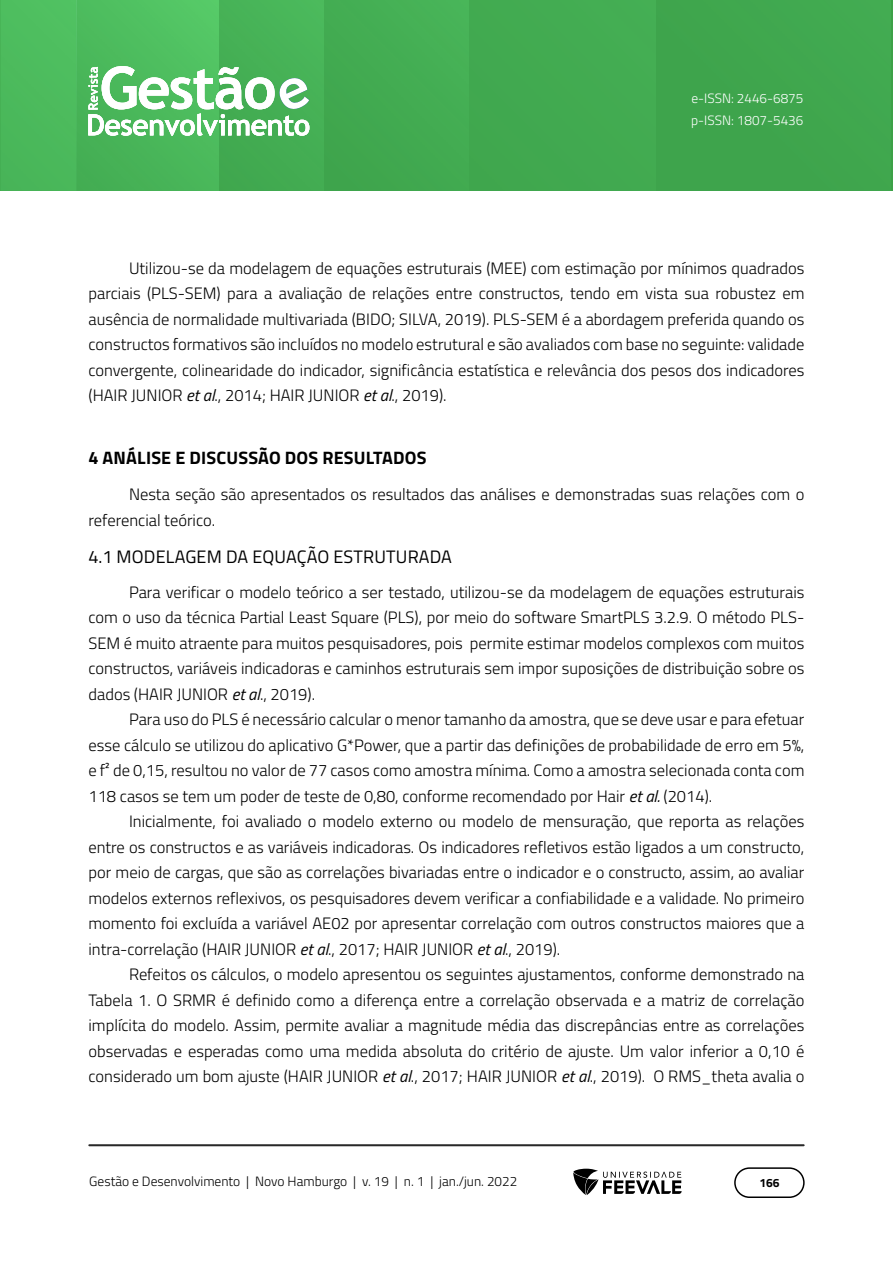
<style>
.page{position:relative;width:893px;height:1263px;background:#fff}
.page>*{position:absolute;margin:0;border:0;box-sizing:border-box;transform-origin:0 0}
.TÍTULO_1_1{font:18px "Titillium Web";letter-spacing:.01em;color:#000}
.TITULO_1{font:700 18px "Titillium Web";letter-spacing:.01em;color:#000}
.Corpo_de_texto{font:300 16.5px/25.5px "Titillium Web";color:#000;text-align:justify}
.t1{font:300 13.5px "Titillium Web";color:#000}
.t2{font:300 13.5px/22.5px "Titillium Web";color:#fff}
.t3{font:700 12px "Titillium Web";color:#000}
.s1{font-weight:400;font-style:italic}
</style>
<div class="page">
<img style="left:0;top:0;width:890px;height:191px">
<hr style="left:219px;top:0;width:1px;height:191px;background:#43ae53">
<img style="left:76px;top:0;width:1px;height:191px">
<hr style="left:657px;top:0;width:1px;height:191px;background:#3ea44c">
<hr style="left:89px;top:1144px;width:715px;height:2px;background:#282828">
<div style="left:734px;top:1167px;width:71px;height:31px;border:2px solid #000;border-radius:15px"></div>
<svg style="left:573px;top:1169px;width:109px;height:26px"></svg>
<svg style="left:88px;top:66px;width:221px;height:70px"></svg>
<p class="t2" style="left:691px;top:86px;width:114px">e-ISSN: 2446-6875 p-ISSN: 1807-5436</p>
<p class="Corpo_de_texto" style="left:88px;top:254px;width:717px;text-indent:40px">Utilizou-se da modelagem de equações estruturais (MEE) com estimação por mínimos quadrados parciais (PLS-SEM) para a avaliação de relações entre constructos, tendo em vista sua robustez em ausência de normalidade multivariada (BIDO; SILVA, 2019). PLS-SEM é a abordagem preferida quando os constructos formativos são incluídos no modelo estrutural e são avaliados com base no seguinte: validade convergente, colinearidade do indicador, significância estatística e relevância dos pesos dos indicadores (HAIR JUNIOR <span class="s1">et al</span>., 2014; HAIR JUNIOR <span class="s1">et al</span>., 2019).</p>
<p class="TITULO_1" style="left:88px;top:444px;width:340px">4 ANÁLISE E DISCUSSÃO DOS RESULTADOS</p>
<p class="Corpo_de_texto" style="left:88px;top:481px;width:717px;text-indent:40px">Nesta seção são apresentados os resultados das análises e demonstradas suas relações com o referencial teórico.</p>
<p class="TÍTULO_1_1" style="left:88px;top:544px;width:365px">4.1 MODELAGEM DA EQUAÇÃO ESTRUTURADA</p>
<p class="Corpo_de_texto" style="left:88px;top:578px;width:717px;text-indent:40px">Para verificar o modelo teórico a ser testado, utilizou-se da modelagem de equações estruturais com o uso da técnica Partial Least Square (PLS), por meio do software SmartPLS 3.2.9. O método PLS-SEM é muito atraente para muitos pesquisadores, pois permite estimar modelos complexos com muitos constructos, variáveis indicadoras e caminhos estruturais sem impor suposições de distribuição sobre os dados (HAIR JUNIOR <span class="s1">et al</span>., 2019).</p>
<p class="Corpo_de_texto" style="left:88px;top:706px;width:717px;text-indent:40px">Para uso do PLS é necessário calcular o menor tamanho da amostra, que se deve usar e para efetuar esse cálculo se utilizou do aplicativo G*Power, que a partir das definições de probabilidade de erro em 5%, e f² de 0,15, resultou no valor de 77 casos como amostra mínima. Como a amostra selecionada conta com 118 casos se tem um poder de teste de 0,80, conforme recomendado por Hair <span class="s1">et al.</span> (2014).</p>
<p class="Corpo_de_texto" style="left:88px;top:808px;width:717px;text-indent:40px">Inicialmente, foi avaliado o modelo externo ou modelo de mensuração, que reporta as relações entre os constructos e as variáveis indicadoras. Os indicadores refletivos estão ligados a um constructo, por meio de cargas, que são as correlações bivariadas entre o indicador e o constructo, assim, ao avaliar modelos externos reflexivos, os pesquisadores devem verificar a confiabilidade e a validade. No primeiro momento foi excluída a variável AE02 por apresentar correlação com outros constructos maiores que a intra-correlação (HAIR JUNIOR <span class="s1">et al</span>., 2017; HAIR JUNIOR <span class="s1">et al</span>., 2019).</p>
<p class="Corpo_de_texto" style="left:88px;top:961px;width:717px;text-indent:40px">Refeitos os cálculos, o modelo apresentou os seguintes ajustamentos, conforme demonstrado na Tabela 1. O SRMR é definido como a diferença entre a correlação observada e a matriz de correlação implícita do modelo. Assim, permite avaliar a magnitude média das discrepâncias entre as correlações observadas e esperadas como uma medida absoluta do critério de ajuste. Um valor inferior a 0,10 é considerado um bom ajuste (HAIR JUNIOR <span class="s1">et al</span>., 2017; HAIR JUNIOR <span class="s1">et al</span>., 2019). O RMS_theta avalia o</p>
<p class="t1" style="left:89px;top:1171px;width:429px">Gestão e Desenvolvimento | Novo Hamburgo | v. 19 | n. 1 | jan./jun. 2022</p>
<p class="t3" style="left:759px;top:1174px;width:22px">166</p>
</div>
